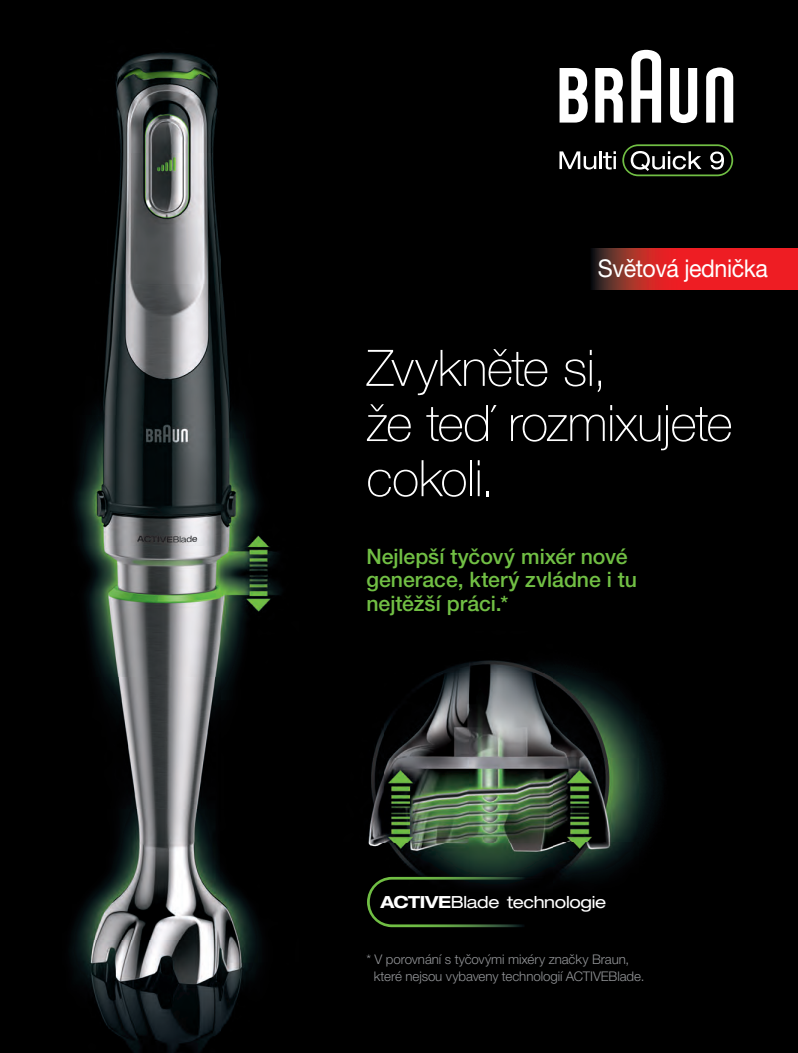
<style>
.page{position:relative;width:798px;height:1053px;background:#fff}
.page>*{position:absolute;margin:0;border:0;box-sizing:border-box;transform-origin:0 0}
.t1{font:100 50.38px/55.1px "Helvetica Neue LT Pro";letter-spacing:-.015em;color:#fff}
.t2{font:24.5px "Helvetica Neue LT Pro";letter-spacing:-.02em;color:#fff;scale:.95 1}
.t3{font:500 21.25px/23.8px "Helvetica Neue LT Pro";color:#71bf44}
.t4{font:expanded 16.75px "Helvetica Neue LT Pro";letter-spacing:-.02em;color:#fff}
.t5{font:300 13.25px/16.9px "Helvetica Neue LT Pro";letter-spacing:-.005em;color:#939598}
.s1{font-weight:700}
</style>
<div class="page">
<div style="left:0;top:0;width:797px;height:1052px;background:#000"></div>
<img style="left:368px;top:660px;width:293px;height:268px">
<img style="left:71px;top:52px;width:210px;height:1000px">
<img style="left:367px;top:876px;width:177px;height:51px">
<svg style="left:559px;top:151px;width:56px;height:18px"></svg>
<svg style="left:559px;top:50px;width:174px;height:73px"></svg>
<svg style="left:622px;top:144px;width:111px;height:32px"></svg>
<svg style="left:591px;top:248px;width:206px;height:41px;background:#ca2224"></svg>
<h2 class="t2" style="left:597px;top:253px;width:180px">Světová jednička</h2>
<h1 class="t1" style="left:366px;top:340px;width:367px">Zvykněte si,<br>že teď rozmixujete cokoli.</h1>
<h3 class="t3" style="left:366px;top:544px;width:272px">Nejlepší tyčový mixér nové generace, který zvládne i tu nejtěžší práci.*</h3>
<p class="t4" style="left:380px;top:892px;width:227px"><span class="s1">ACTIVE</span>Blade technologie</p>
<p class="t5" style="left:373px;top:950px;width:272px;text-indent:-7px">* V porovnání s tyčovými mixéry značky Braun, které nejsou vybaveny technologií ACTIVEBlade.</p>
</div>
